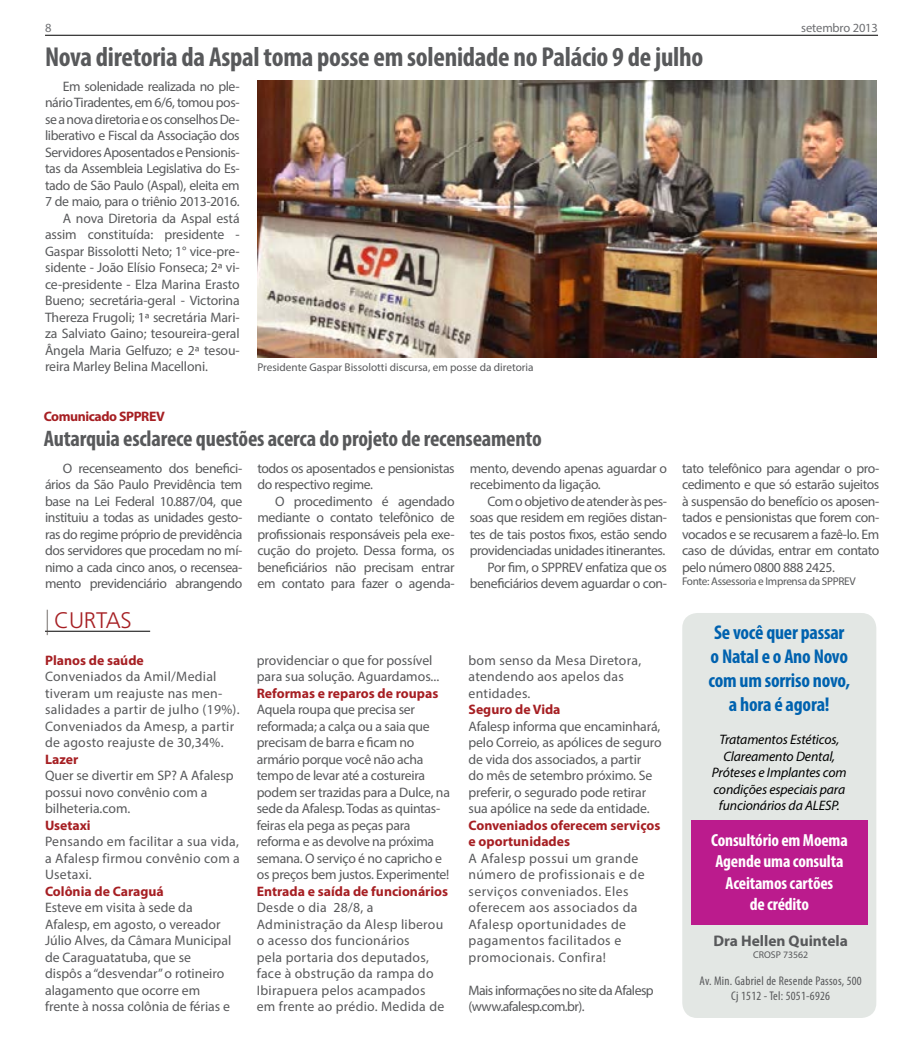
<style>
.page{position:relative;width:922px;height:1063px;background:#fff}
.page>*{position:absolute;margin:0;border:0;box-sizing:border-box;transform-origin:0 0}
.t1{font:700 condensed 27.5px "Myriad Pro";letter-spacing:-.01em;color:#58595b}
.t2{font:700 condensed 22.5px "Myriad Pro";letter-spacing:-.01em;color:#58595b}
.t3{font:300 22.5px "Frutiger";letter-spacing:-.01em;color:#a61f23}
.t4{font:700 condensed 20px/24px "Myriad Pro";letter-spacing:-.01em;color:#0062af;text-align:center}
.t5{font:700 condensed 17.5px/21px "Myriad Pro";letter-spacing:-.01em;color:#fff;text-align:center}
.t6{font:700 15.38px "Myriad Pro";color:#58595b}
.t7{font:13.75px/16.5px "Myriad Pro";letter-spacing:-.01em;color:#58595b}
.t8{font:13.75px/16.5px "Myriad Pro";letter-spacing:-.03em;color:#58595b}
.t9{font:13.75px/16.5px "Myriad Pro";letter-spacing:.02em;color:#58595b}
.t10{font:13.75px/16.5px "Myriad Pro";letter-spacing:.03em;color:#58595b}
.t11{font:700 13.75px/16.5px "Myriad Pro";color:#a61f23}
.t12{font:italic 13.75px/16.5px "Myriad Pro";letter-spacing:-.01em;color:#000;text-align:center}
.t13{font:13.75px/16.5px "Myriad Pro";letter-spacing:-.04em;color:#58595b}
.t14{font:700 13.75px "Myriad Pro";letter-spacing:-.03em;color:#a61f23}
.t15{font:condensed 12.62px/15.1px "Myriad Pro";letter-spacing:.02em;color:#58595b;text-align:center}
.t16{font:12.5px "Myriad Pro";letter-spacing:-.01em;color:#6d6e71}
.t17{font:11.25px "Myriad Pro";color:#58595b}
.t18{font:11.25px "Myriad Pro";letter-spacing:-.03em;color:#58595b}
.t19{font:9.75px "Myriad Pro";color:#58595b}
.s1{font-family:"Existence";font-size:25px;color:#524b48}
.s2{color:#fff}
</style>
<div class="page">
<hr style="left:45px;top:35px;width:832px;height:1px;background:#000">
<div style="left:682px;top:613px;width:194px;height:405px;background:#e3e7e4;border-radius:15px"></div>
<div style="left:691px;top:820px;width:176px;height:105px;background:#bb1b8d"></div>
<hr style="left:45px;top:631px;width:105px;height:1px;background:#000">
<img style="left:257px;top:80px;width:619px;height:278px">
<p class="t16" style="left:45px;top:20px;width:8px">8</p>
<p class="t16" style="left:801px;top:20px;width:78px">setembro 2013</p>
<h1 class="t1" style="left:45px;top:39px;width:659px">Nova diretoria da Aspal toma posse em solenidade no Palácio 9 de julho</h1>
<p class="t8" style="left:63px;top:78px;width:178px">Em solenidade realizada no ple-</p>
<p class="t8" style="left:45px;top:94px;width:196px">nário Tiradentes, em 6/6, tomou pos-</p>
<p class="t8" style="left:45px;top:111px;width:196px">se a nova diretoria e os conselhos De-</p>
<p class="t8" style="left:45px;top:127px;width:196px">liberativo e Fiscal da Associação dos</p>
<p class="t8" style="left:45px;top:144px;width:196px">Servidores Aposentados e Pensionis-</p>
<p class="t8" style="left:45px;top:160px;width:196px">tas da Assembleia Legislativa do Es-</p>
<p class="t8" style="left:45px;top:177px;width:196px">tado de São Paulo (Aspal), eleita em</p>
<p class="t8" style="left:45px;top:193px;width:196px">7 de maio, para o triênio 2013-2016.</p>
<p class="t7" style="left:63px;top:210px;width:178px">A nova Diretoria da Aspal está</p>
<p class="t7" style="left:45px;top:226px;width:196px">assim constituída: presidente -</p>
<p class="t7" style="left:45px;top:243px;width:196px">Gaspar Bissolotti Neto; 1° vice-pre-</p>
<p class="t7" style="left:45px;top:259px;width:196px">sidente - João Elísio Fonseca; 2ª vi-</p>
<p class="t7" style="left:45px;top:276px;width:196px">ce-presidente - Elza Marina Erasto</p>
<p class="t7" style="left:45px;top:292px;width:196px">Bueno; secretária-geral - Victorina</p>
<p class="t7" style="left:45px;top:309px;width:196px">Thereza Frugoli; 1ª secretária Mari-</p>
<p class="t7" style="left:45px;top:325px;width:196px">za Salviato Gaino; tesoureira-geral</p>
<p class="t7" style="left:45px;top:342px;width:196px">Ângela Maria Gelfuzo; e 2ª tesou-</p>
<p class="t7" style="left:45px;top:358px;width:164px">reira Marley Belina Macelloni.</p>
<p class="t17" style="left:257px;top:360px;width:277px">Presidente Gaspar Bissolotti discursa, em posse da diretoria</p>
<p class="t14" style="left:44px;top:407px;width:123px">Comunicado SPPREV</p>
<h2 class="t2" style="left:44px;top:424px;width:499px">Autarquia esclarece questões acerca do projeto de recenseamento</h2>
<p class="t7" style="left:45px;top:460px;width:199px;text-align:justify;text-indent:18px">O recenseamento dos benefici&shy;ários da São Paulo Previdência tem base na Lei Federal 10.887/04, que instituiu a todas as unidades gesto&shy;ras do regime próprio de previdência dos servidores que procedam no mí&shy;nimo a cada cinco anos, o recensea&shy;mento previdenciário abrangendo</p>
<p class="t8" style="left:257px;top:460px;width:199px">todos os aposentados e pensionistas do respectivo regime.</p>
<p class="t7" style="left:469px;top:460px;width:199px">mento, devendo apenas aguardar o recebimento da ligação.</p>
<p class="t8" style="left:469px;top:493px;width:199px;text-align:right">Com o objetivo de atender às pes&shy;soas que residem em regiões distan&shy;tes de tais postos fixos, estão sendo providenciadas unidades itinerantes.<br>Por fim, o SPPREV enfatiza que os beneficiários devem aguardar o con-</p>
<p class="t7" style="left:257px;top:493px;width:199px;text-align:justify;text-indent:18px">O procedimento é agendado mediante o contato telefônico de profissionais responsáveis pela exe&shy;cução do projeto. Dessa forma, os beneficiários não precisam entrar em contato para fazer o agenda-</p>
<h2 class="t3" style="left:45px;top:607px;width:106px"><span class="s1">|</span> CURTAS<span class="s2">...</span></h2>
<p class="t11" style="left:45px;top:652px;width:100px">Planos de saúde</p>
<p class="t9" style="left:45px;top:668px;width:196px">Conveniados da Amil/Medial tiveram um reajuste nas men&shy;salidades a partir de julho (19%).<br>Conveniados da Amesp, a partir de agosto reajuste de 30,34%.</p>
<p class="t11" style="left:45px;top:751px;width:35px">Lazer</p>
<p class="t7" style="left:45px;top:767px;width:190px">Quer se divertir em SP? A Afalesp possui novo convênio com a bilheteria.com.</p>
<p class="t11" style="left:45px;top:817px;width:47px">Usetaxi</p>
<p class="t7" style="left:45px;top:833px;width:196px;text-align:justify">Pensando em facilitar a sua vida, a Afalesp firmou convênio com a Usetaxi.</p>
<p class="t11" style="left:45px;top:883px;width:120px">Colônia de Caraguá</p>
<p class="t7" style="left:45px;top:899px;width:188px">Esteve em visita à sede da<br>Afalesp, em agosto, o vereador<br>Júlio Alves, da Câmara Municipal de Caraguatatuba, que se dispôs a “desvendar” o rotineiro alagamento que ocorre em frente à nossa colônia de férias e</p>
<p class="t7" style="left:257px;top:652px;width:184px">providenciar o que for possível para sua solução. Aguardamos...</p>
<p class="t11" style="left:257px;top:685px;width:183px">Reformas e reparos de roupas</p>
<p class="t7" style="left:257px;top:701px;width:195px">Aquela roupa que precisa ser reformada; a calça ou a saia que precisam de barra e ficam no armário porque você não acha tempo de levar até a costureira podem ser trazidas para a Dulce, na sede da Afalesp. Todas as quintas&shy;feiras ela pega as peças para reforma e as devolve na próxima semana. O serviço é no capricho e os preços bem justos. Experimente!</p>
<p class="t11" style="left:257px;top:883px;width:193px">Entrada e saída de funcionários</p>
<p class="t9" style="left:257px;top:899px;width:189px">Desde o dia 28/8, a<br>Administração da Alesp liberou o acesso dos funcionários<br>pela portaria dos deputados, face à obstrução da rampa do<br>Ibirapuera pelos acampados em frente ao prédio. Medida de</p>
<p class="t9" style="left:468px;top:652px;width:174px">bom senso da Mesa Diretora, atendendo aos apelos das entidades.</p>
<p class="t11" style="left:468px;top:701px;width:93px">Seguro de Vida</p>
<p class="t7" style="left:468px;top:718px;width:194px">Afalesp informa que encaminhará, pelo Correio, as apólices de seguro de vida dos associados, a partir<br>do mês de setembro próximo. Se preferir, o segurado pode retirar sua apólice na sede da entidade.</p>
<p class="t11" style="left:468px;top:817px;width:193px">Conveniados oferecem serviços e oportunidades</p>
<p class="t10" style="left:468px;top:850px;width:177px">A Afalesp possui um grande número de profissionais e de serviços conveniados. Eles oferecem aos associados da<br>Afalesp oportunidades de pagamentos facilitados e promocionais. Confira!</p>
<p class="t13" style="left:468px;top:982px;width:187px">Mais informações no site da Afalesp (www.afalesp.com.br).</p>
<p class="t7" style="left:682px;top:460px;width:199px;text-align:justify">tato telefônico para agendar o pro&shy;cedimento e que só estarão sujeitos à suspensão do benefício os aposen&shy;tados e pensionistas que forem con&shy;vocados e se recusarem a fazê-lo. Em caso de dúvidas, entrar em contato pelo número 0800 888 2425.</p>
<p class="t18" style="left:682px;top:575px;width:175px">Fonte: Assessoria e Imprensa da SPPREV</p>
<h3 class="t4" style="left:708px;top:620px;width:143px">Se você quer passar o Natal e o Ano Novo com um sorriso novo, a hora é agora!</h3>
<p class="t12" style="left:711px;top:731px;width:136px">Tratamentos Estéticos,<br>Clareamento Dental,<br>Próteses e Implantes com condições especiais para funcionários da ALESP.</p>
<p class="t5" style="left:711px;top:830px;width:138px">Consultório em Moema<br>Agende uma consulta<br>Aceitamos cartões<br>de crédito</p>
<p class="t6" style="left:713px;top:931px;width:136px">Dra Hellen Quintela</p>
<p class="t19" style="left:753px;top:949px;width:56px">CROSP 73562</p>
<p class="t15" style="left:699px;top:973px;width:164px">Av. Min. Gabriel de Resende Passos, 500<br>Cj 1512 - Tel: 5051-6926</p>
</div>
